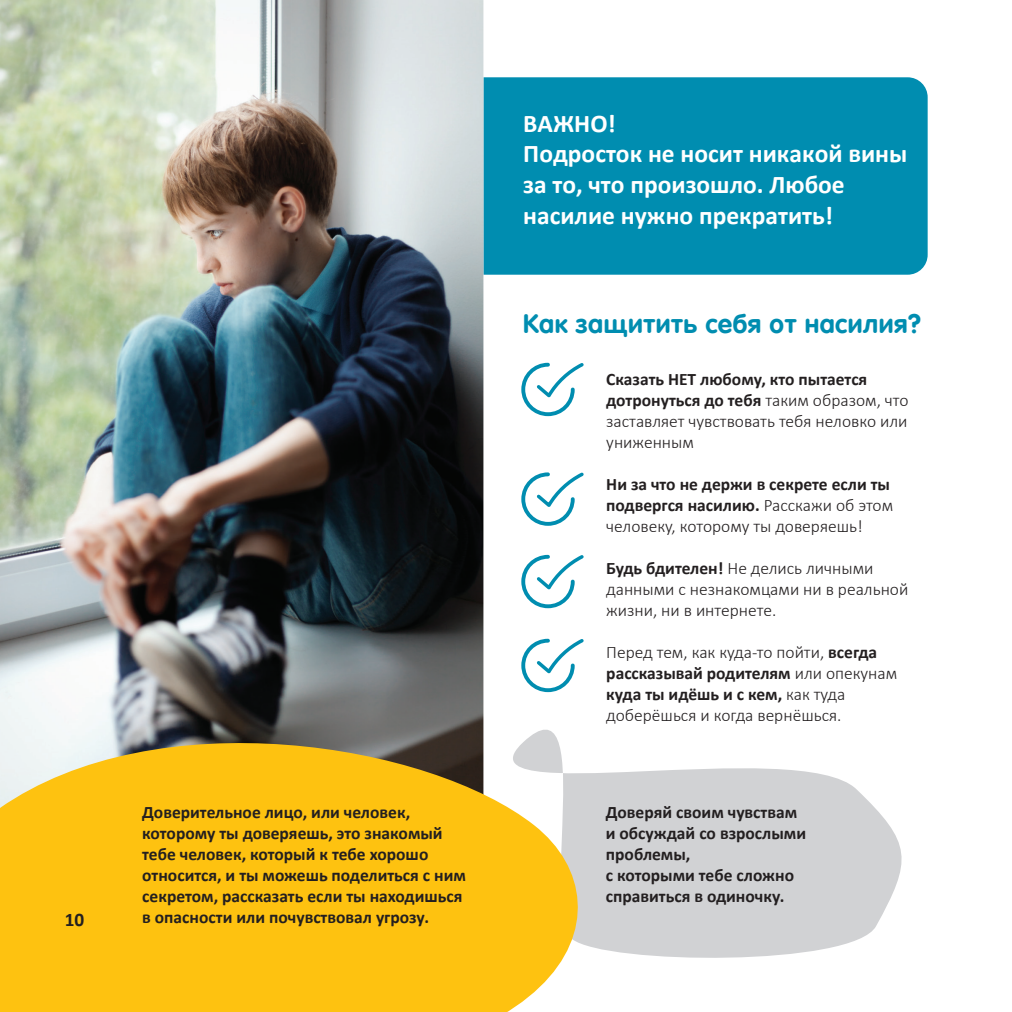
<style>
.page{position:relative;width:1012px;height:1012px;background:#fff}
.page>*{position:absolute;margin:0;border:0;box-sizing:border-box;transform-origin:0 0}
.t1{font:700 26.25px "VAG Rounded Next";letter-spacing:.02em;color:#008db0}
.t2{font:700 25.55px/30.6px "Calibri";color:#fff}
.t3{font:700 19.25px "Calibri";color:#231f20}
.t4{font:700 17.5px/21px "Calibri";color:#231f20}
.t5{font:300 17.5px/21px "Calibri";color:#231f20}
.s1{font-weight:700}
.s2{font-weight:300}
</style>
<div class="page">
<svg style="left:639px;top:768px;width:263px;height:190px;background:#d6d7d8"></svg>
<div style="left:483px;top:77px;width:445px;height:198px;background:#008db0"></div>
<img style="left:0;top:0;width:483px;height:699px">
<svg style="left:0;top:699px;width:639px;height:313px;background:#e9c047"></svg>
<svg style="left:521px;top:362px;width:63px;height:55px"></svg>
<svg style="left:521px;top:472px;width:63px;height:54px"></svg>
<svg style="left:521px;top:554px;width:63px;height:55px"></svg>
<svg style="left:521px;top:638px;width:63px;height:55px"></svg>
<p class="t3" style="left:65px;top:906px;width:21px">10</p>
<p class="t4" style="left:142px;top:802px;width:325px">Доверительное лицо, или человек, которому ты доверяешь, это знакомый тебе человек, который к тебе хорошо относится, и ты можешь поделиться с ним секретом, рассказать если ты находишься в опасности или почувствовал угрозу.</p>
<h2 class="t2" style="left:523px;top:107px;width:386px">ВАЖНО!<br>Подросток не носит никакой вины за то, что произошло. Любое насилие нужно прекратить!</h2>
<h1 class="t1" style="left:523px;top:306px;width:399px">Как защитить себя от насилия?</h1>
<p class="t5" style="left:606px;top:369px;width:304px"><span class="s1">Сказать НЕТ любому, кто пытается дотронуться до тебя</span> таким образом, что заставляет чувствовать тебя неловко или униженным</p>
<p class="t4" style="left:606px;top:473px;width:288px">Ни за что не держи в секрете если ты подвергся насилию. <span class="s2">Расскажи об этом человеку, которому ты доверяешь!</span></p>
<p class="t5" style="left:606px;top:558px;width:304px"><span class="s1">Будь бдителен!</span> Не делись личными данными с незнакомцами ни в реальной жизни, ни в интернете.</p>
<p class="t5" style="left:606px;top:642px;width:293px">Перед тем, как куда-то пойти, <span class="s1">всегда рассказывай родителям</span> или опекунам <span class="s1">куда ты идёшь и с кем,</span> как туда доберёшься и когда вернёшься.</p>
<p class="t4" style="left:606px;top:802px;width:202px">Доверяй своим чувствам и обсуждай со взрослыми проблемы,<br>с которыми тебе сложно справиться в одиночку.</p>
</div>
